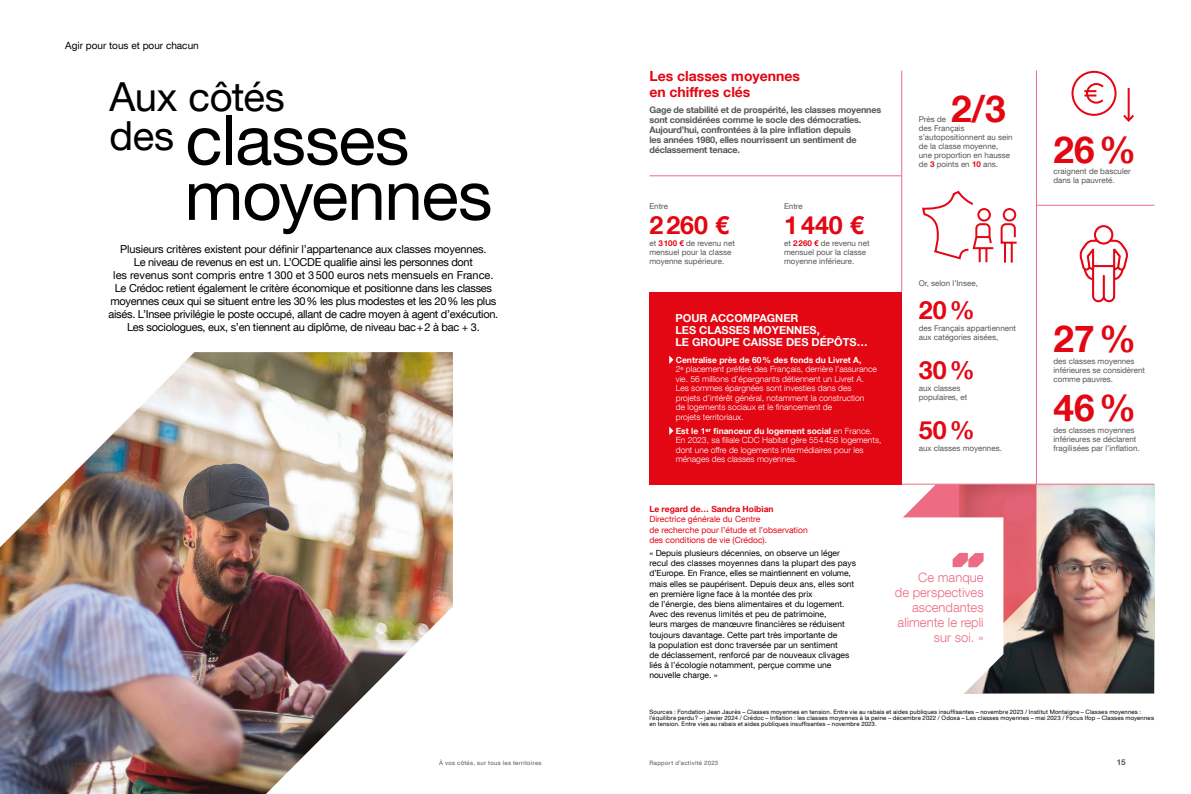
<style>
.page{position:relative;width:1191px;height:794px;background:#fff}
.page>*{position:absolute;margin:0;border:0;box-sizing:border-box;transform-origin:0 0}
.t1{font:69px/55.3px "Helvetica Neue LT Com";letter-spacing:-.02em;color:#000}
.t2{font:40px "Helvetica Neue LT Com";letter-spacing:-.015em;color:#000}
.t3{font:700 37px "Helvetica Neue LT Com";color:#e30613}
.t4{font:700 25px "Helvetica Neue LT Com";color:#e30613}
.t5{font:700 14px/16.8px "Helvetica Neue LT Com";color:#e30613}
.t6{font:300 13px/15px "Helvetica Neue LT Com";color:#ed6c84;text-align:right}
.t7{font:11px/13px "Helvetica Neue LT Com";letter-spacing:-.025em;color:#000;text-align:center}
.t8{font:700 11px/12px "Helvetica Neue LT Com";color:#fff}
.t9{font:10px "Helvetica Neue LT Com";color:#000}
.t10{font:700 9px/10px "Helvetica Neue LT Com";letter-spacing:-.02em;color:#575756}
.t11{font:8.5px/10.2px "Helvetica Neue LT Com";color:#000}
.t12{font:300 8.5px/9.5px "Helvetica Neue LT Com";color:#fff}
.t13{font:8.5px/10.2px "Helvetica Neue LT Com";color:#e30613}
.t14{font:700 8.5px "Helvetica Neue LT Com";color:#e30613}
.t15{font:8px/9px "Helvetica Neue LT Com";color:#575756}
.t16{font:700 8px "Helvetica Neue LT Com";color:#575756}
.t17{font:6px/6px "Helvetica Neue LT Com";letter-spacing:.025em;color:#000}
.t18{font:6px "Helvetica Neue LT Com";letter-spacing:.055em;color:#575756}
.s1{font-weight:700;color:#e30613}
.s2{font-weight:700}
</style>
<div class="page">
<img style="left:1036px;top:485px;width:118px;height:8px">
<img style="left:1003px;top:493px;width:151px;height:200px">
<svg style="left:964px;top:671px;width:39px;height:23px"></svg>
<svg style="left:902px;top:485px;width:134px;height:186px"></svg>
<hr style="left:649px;top:176px;width:252px;height:1px;background:#ed6c84">
<hr style="left:1036px;top:205px;width:118px;height:1px;background:#ed6c84">
<hr style="left:1036px;top:71px;width:1px;height:413px;background:#ed6c84">
<hr style="left:649px;top:484px;width:505px;height:1px;background:#ed6c84">
<hr style="left:901px;top:71px;width:1px;height:221px;background:#ed6c84">
<svg style="left:922px;top:192px;width:95px;height:71px"></svg>
<div style="left:1071px;top:71px;width:45px;height:45px;border:2px solid #e30613;border-radius:50%"></div>
<svg style="left:1084px;top:83px;width:20px;height:21px"></svg>
<hr style="left:1127px;top:88px;width:2px;height:33px;background:#e30613">
<svg style="left:1123px;top:113px;width:11px;height:9px"></svg>
<svg style="left:1079px;top:224px;width:50px;height:79px"></svg>
<div style="left:649px;top:292px;width:253px;height:192px;background:#e30613"></div>
<svg style="left:669px;top:355px;width:4px;height:9px"></svg>
<svg style="left:669px;top:426px;width:4px;height:9px"></svg>
<img style="left:0;top:352px;width:453px;height:442px">
<p class="t9" style="left:65px;top:39px;width:135px">Agir pour tous et pour chacun</p>
<h2 class="t2" style="left:110px;top:72px;width:177px">Aux côtés</h2>
<h1 class="t1" style="left:185px;top:111px;width:309px;text-indent:-75px"><sup>des</sup> classes moyennes</h1>
<p class="t7" style="left:108px;top:243px;width:391px">Plusieurs critères existent pour définir l’appartenance aux classes moyennes.<br>Le niveau de revenus en est un. L’OCDE qualifie ainsi les personnes dont<br>les revenus sont compris entre 1300 et 3500 euros nets mensuels en France.<br>Le Crédoc retient également le critère économique et positionne dans les classes moyennes ceux qui se situent entre les 30% les plus modestes et les 20% les plus aisés. L’Insee privilégie le poste occupé, allant de cadre moyen à agent d’exécution.<br>Les sociologues, eux, s’en tiennent au diplôme, de niveau bac+2 à bac + 3.</p>
<h3 class="t5" style="left:649px;top:67px;width:152px">Les classes moyennes en chiffres clés</h3>
<p class="t10" style="left:649px;top:105px;width:233px">Gage de stabilité et de prospérité, les classes moyennes sont considérées comme le socle des démocraties.<br>Aujourd’hui, confrontées à la pire inflation depuis<br>les années 1980, elles nourrissent un sentiment de déclassement tenace.</p>
<p class="t15" style="left:649px;top:201px;width:20px">Entre</p>
<h3 class="t4" style="left:649px;top:209px;width:81px">2260 €</h3>
<p class="t15" style="left:649px;top:238px;width:87px">et <span class="s1">3100 €</span> de revenu net mensuel pour la classe moyenne supérieure.</p>
<p class="t15" style="left:784px;top:201px;width:20px">Entre</p>
<h3 class="t4" style="left:784px;top:209px;width:81px">1440 €</h3>
<p class="t15" style="left:784px;top:238px;width:87px">et <span class="s1">2260 €</span> de revenu net mensuel pour la classe moyenne inférieure.</p>
<p class="t8" style="left:675px;top:311px;width:194px">POUR ACCOMPAGNER<br>LES CLASSES MOYENNES,<br>LE GROUPE CAISSE DES DÉPÔTS…</p>
<p class="t12" style="left:676px;top:354px;width:203px"><span class="s2">Centralise près de 60% des fonds du Livret A,<br></span>2<sup>e</sup> placement préféré des Français, derrière l’assurance vie. 56 millions d’épargnants détiennent un Livret A.<br>Les sommes épargnées sont investies dans des projets d’intérêt général, notamment la construction<br>de logements sociaux et le financement de<br>projets territoriaux.</p>
<p class="t12" style="left:676px;top:426px;width:207px"><span class="s2">Est le 1</span><sup>er</sup> <span class="s2">financeur du logement social</span> en France.<br>En 2023, sa filiale CDC Habitat gère 554456 logements, dont une offre de logements intermédiaires pour les ménages des classes moyennes.</p>
<h3 class="t3" style="left:951px;top:86px;width:56px">2/3</h3>
<p class="t15" style="left:918px;top:133px;width:95px">s’autopositionnent au sein de la classe moyenne, une proportion en hausse de <span class="s1">3</span> points en <span class="s1">10</span> ans.</p>
<p class="t15" style="left:918px;top:115px;width:47px">Près de<br>des Français</p>
<h3 class="t3" style="left:1053px;top:126px;width:84px">26%</h3>
<p class="t15" style="left:1053px;top:167px;width:79px">craignent de basculer dans la pauvreté.</p>
<p class="t15" style="left:918px;top:278px;width:61px">Or, selon l’Insee,</p>
<h3 class="t4" style="left:918px;top:295px;width:57px">20%</h3>
<p class="t15" style="left:918px;top:324px;width:99px">des Français appartiennent aux catégories aisées,</p>
<h3 class="t4" style="left:918px;top:355px;width:57px">30%</h3>
<p class="t15" style="left:918px;top:384px;width:50px">aux classes populaires, et</p>
<h3 class="t4" style="left:918px;top:415px;width:57px">50%</h3>
<p class="t15" style="left:918px;top:444px;width:85px">aux classes moyennes.</p>
<h3 class="t3" style="left:1053px;top:315px;width:84px">27%</h3>
<p class="t15" style="left:1053px;top:356px;width:93px">des classes moyennes inférieures se considèrent comme pauvres.</p>
<h3 class="t3" style="left:1053px;top:385px;width:84px">46%</h3>
<p class="t15" style="left:1053px;top:426px;width:88px">des classes moyennes inférieures se déclarent fragilisées par l’inflation.</p>
<p class="t14" style="left:649px;top:504px;width:126px">Le regard de… Sandra Hoibian</p>
<p class="t13" style="left:649px;top:514px;width:160px">Directrice générale du Centre<br>de recherche pour l’étude et l’observation des conditions de vie (Crédoc).</p>
<p class="t11" style="left:649px;top:547px;width:208px">« Depuis plusieurs décennies, on observe un léger recul des classes moyennes dans la plupart des pays d’Europe. En France, elles se maintiennent en volume, mais elles se paupérisent. Depuis deux ans, elles sont en première ligne face à la montée des prix<br>de l’énergie, des biens alimentaires et du logement.<br>Avec des revenus limités et peu de patrimoine,<br>leurs marges de manœuvre financières se réduisent toujours davantage. Cette part très importante de<br>la population est donc traversée par un sentiment<br>de déclassement, renforcé par de nouveaux clivages liés à l’écologie notamment, perçue comme une nouvelle charge. »</p>
<p class="t17" style="left:649px;top:709px;width:506px">Sources : Fondation Jean Jaurès – Classes moyennes en tension. Entre vie au rabais et aides publiques insuffisantes – novembre 2023 / Institut Montaigne – Classes moyennes : l’équilibre perdu? – janvier 2024 / Crédoc – Inflation : les classes moyennes à la peine – décembre 2022 / Odoxa – Les classes moyennes – mai 2023 / Focus Ifop – Classes moyennes en tension. Entre vies au rabais et aides publiques insuffisantes – novembre 2023.</p>
<h3 class="t6" style="left:895px;top:570px;width:90px">Ce manque<br>de perspectives ascendantes alimente le repli sur soi. »</h3>
<p class="t18" style="left:439px;top:759px;width:104px">À vos côtés, sur tous les territoires</p>
<p class="t18" style="left:649px;top:759px;width:70px">Rapport d’activité 2023</p>
<p class="t16" style="left:1116px;top:757px;width:10px">15</p>
</div>
